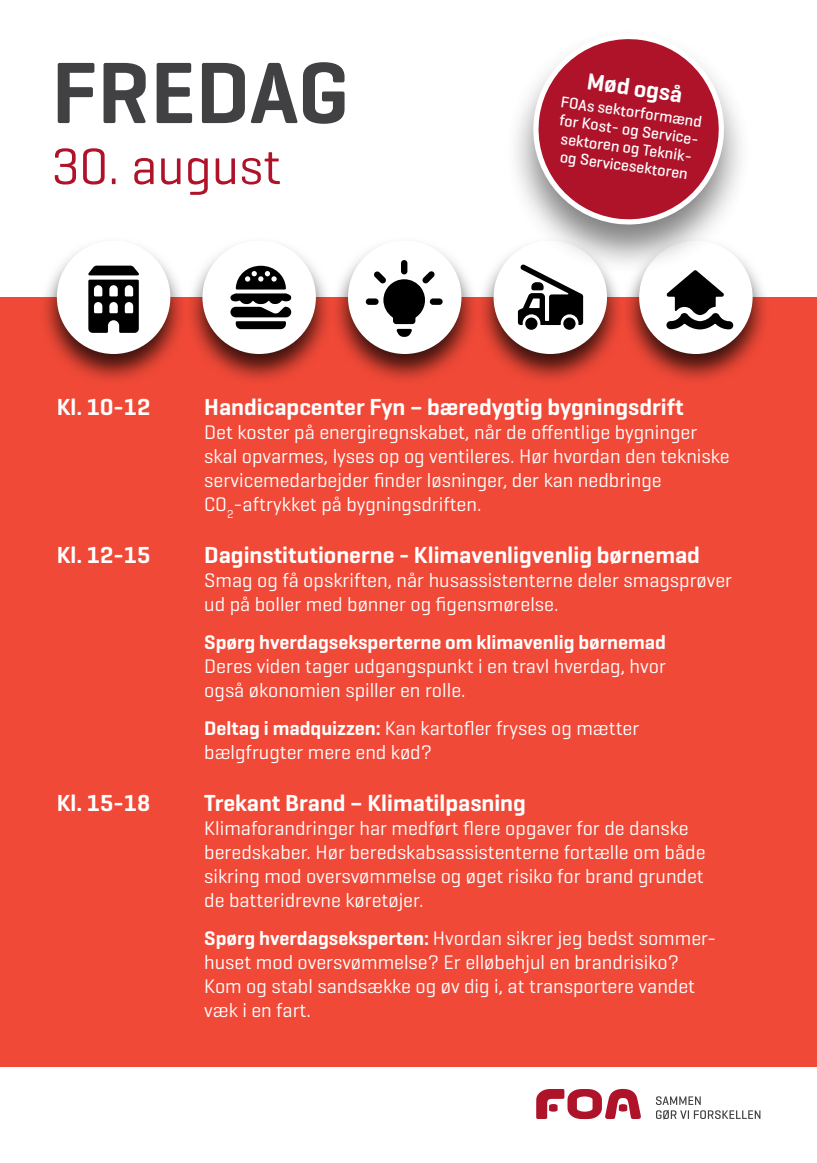
<style>
.page{position:relative;width:817px;height:1163px;background:#fff}
.page>*{position:absolute;margin:0;border:0;box-sizing:border-box;transform-origin:0 0}
.t1{font:600 88.4px "Geogrotesque";color:#414042}
.t2{font:52px "Geogrotesque";color:#ae132a}
.t3{font:600 23.6px "Geogrotesque";color:#fff}
.t4{font:20px/24px "Geogrotesque";color:#fff}
.t5{font:600 20px "Geogrotesque";color:#fff}
.t6{font:500 16px/18px "Geogrotesque";color:#fff;text-align:center}
.s1{font-weight:600}
</style>
<div class="page">
<svg style="left:536px;top:1088px;width:105px;height:30px"></svg>
<svg style="left:656px;top:1096px;width:104px;height:23px"></svg>
<div style="left:0;top:297px;width:816px;height:769px;background:#f04937"></div>
<div style="left:39px;top:236px;width:149px;height:149px;background:#000;opacity:.75"></div>
<div style="left:57px;top:240px;width:113px;height:114px;background:#fff;border-radius:50%"></div>
<svg style="left:88px;top:265px;width:51px;height:68px"></svg>
<div style="left:185px;top:236px;width:148px;height:149px;background:#000;opacity:.75"></div>
<div style="left:202px;top:240px;width:114px;height:114px;background:#fff;border-radius:50%"></div>
<svg style="left:230px;top:266px;width:61px;height:63px"></svg>
<div style="left:330px;top:236px;width:149px;height:149px;background:#000;opacity:.75"></div>
<div style="left:348px;top:240px;width:113px;height:114px;background:#fff;border-radius:50%"></div>
<div style="left:401px;top:260px;width:6px;height:14px;background:#000;border-radius:3px"></div>
<div style="left:430px;top:298px;width:12px;height:7px;background:#000;border-radius:3px"></div>
<div style="left:366px;top:298px;width:12px;height:7px;background:#000;border-radius:3px"></div>
<svg style="left:373px;top:271px;width:62px;height:66px"></svg>
<div style="left:476px;top:236px;width:148px;height:149px;background:#000;opacity:.75"></div>
<div style="left:493px;top:240px;width:114px;height:114px;background:#fff;border-radius:50%"></div>
<svg style="left:518px;top:275px;width:65px;height:50px"></svg>
<div style="left:525px;top:317px;width:12px;height:13px;background:#000;border-radius:50%"></div>
<div style="left:563px;top:317px;width:12px;height:13px;background:#000;border-radius:50%"></div>
<div style="left:621px;top:236px;width:148px;height:149px;background:#000;opacity:.75"></div>
<div style="left:639px;top:240px;width:113px;height:114px;background:#fff;border-radius:50%"></div>
<svg style="left:666px;top:275px;width:67px;height:54px"></svg>
<div style="left:504px;top:28px;width:248px;height:247px;background:#000;opacity:.5"></div>
<svg style="left:523px;top:28px;width:210px;height:200px"></svg>
<h1 class="t1" style="left:51px;top:38px;width:299px">FREDAG</h1>
<h2 class="t2" style="left:51px;top:134px;width:231px">30. august</h2>
<p class="t3" style="left:589px;top:66px;width:98px;rotate:8deg">Mød også</p>
<p class="t6" style="left:562px;top:92px;width:144px;rotate:8deg">FOAs sektorformænd for Kost- og Service&shy;sektoren og Teknik&shy;og Servicesektoren</p>
<p class="t3" style="left:57px;top:392px;width:95px">Kl. 10-12</p>
<p class="t3" style="left:204px;top:392px;width:481px">Handicapcenter Fyn – bæredygtig bygningsdrift</p>
<p class="t4" style="left:204px;top:419px;width:527px">Det koster på energiregnskabet, når de offentlige bygninger skal opvarmes, lyses op og ventileres. Hør hvordan den tekniske servicemedarbejder finder løsninger, der kan nedbringe CO<sub>2</sub>-aftrykket på bygningsdriften.</p>
<p class="t3" style="left:57px;top:540px;width:95px">Kl. 12-15</p>
<p class="t3" style="left:204px;top:540px;width:497px">Daginstitutionerne - Klimavenligvenlig børnemad</p>
<p class="t4" style="left:204px;top:567px;width:529px">Smag og få opskriften, når husassistenterne deler smagsprøver ud på boller med bønner og figensmørelse.</p>
<p class="t5" style="left:204px;top:629px;width:463px">Spørg hverdagseksperterne om klimavenlig børnemad</p>
<p class="t4" style="left:204px;top:653px;width:463px">Deres viden tager udgangspunkt i en travl hverdag, hvor også økonomien spiller en rolle.</p>
<p class="t4" style="left:204px;top:715px;width:436px"><span class="s1">Deltag i madquizzen:</span> Kan kartofler fryses og mætter bælgfrugter mere end kød?</p>
<p class="t3" style="left:57px;top:788px;width:95px">Kl. 15-18</p>
<p class="t3" style="left:204px;top:788px;width:323px">Trekant Brand – Klimatilpasning</p>
<p class="t4" style="left:204px;top:815px;width:502px">Klimaforandringer har medført flere opgaver for de danske beredskaber. Hør beredskabsassistenterne fortælle om både sikring mod oversvømmelse og øget risiko for brand grundet de batteridrevne køretøjer.</p>
<p class="t4" style="left:204px;top:925px;width:513px"><span class="s1">Spørg hverdagseksperten:</span> Hvordan sikrer jeg bedst sommer&shy;huset mod oversvømmelse? Er elløbehjul en brandrisiko?<br>Kom og stabl sandsække og øv dig i, at transportere vandet væk i en fart.</p>
</div>
